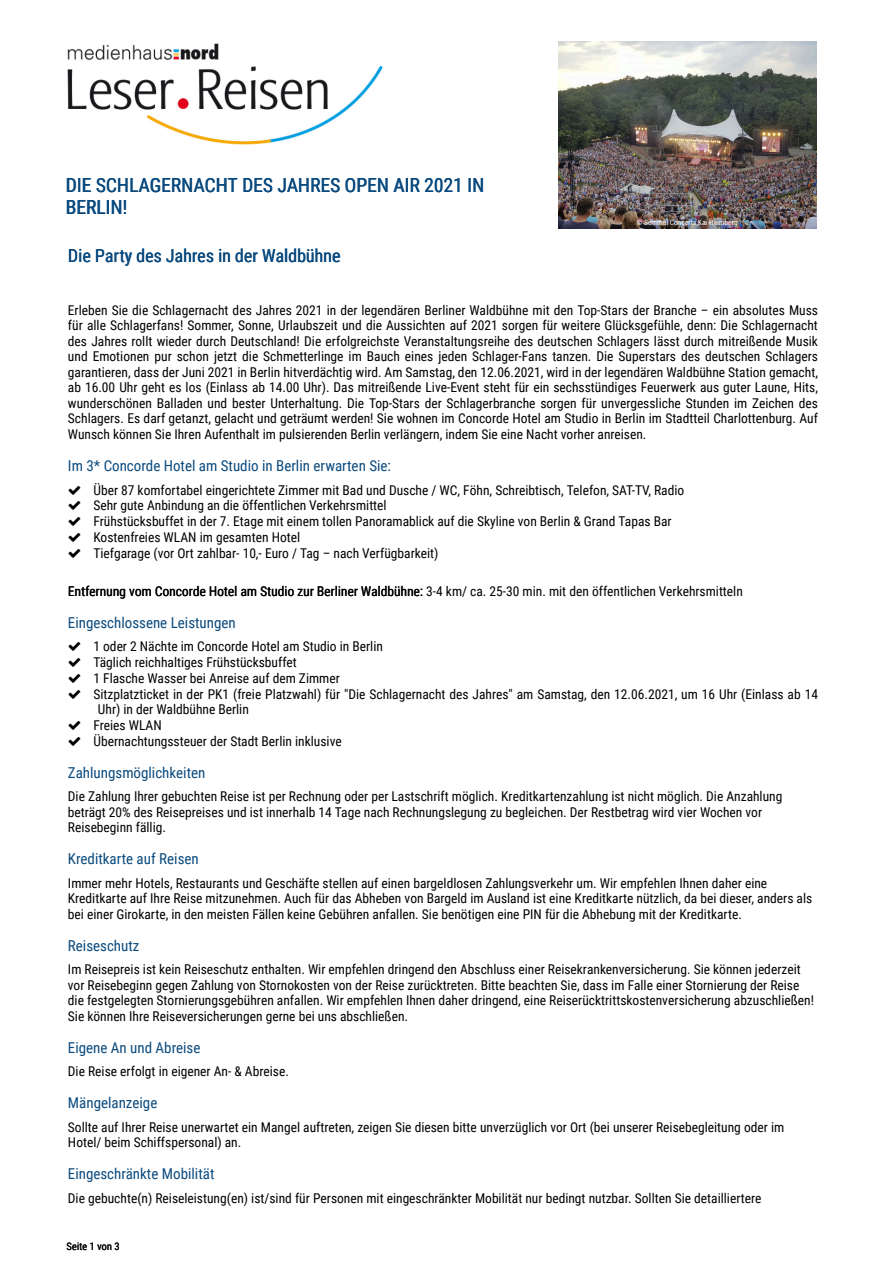
<style>
.page{position:relative;width:893px;height:1263px;background:#fff}
.page>*{position:absolute;margin:0;border:0;box-sizing:border-box;transform-origin:0 0}
.t1{font:19.5px/22.5px "Roboto Condensed";color:#0a4a7e}
.t2{font:18px "Roboto Condensed";color:#0a4a7e}
.t3{font:15px "Roboto Condensed";color:#0a4a7e}
.t4{font:13.5px/15.5px "Roboto Condensed";color:#000}
.t5{font:10.5px "Roboto Condensed";color:#000}
.t6{font:7.5px "Roboto Condensed";color:#fff}
</style>
<div class="page">
<img style="left:67px;top:43px;width:316px;height:102px">
<img style="left:558px;top:41px;width:258px;height:188px">
<h1 class="t1" style="left:66px;top:175px;width:420px">DIE SCHLAGERNACHT DES JAHRES OPEN AIR 2021 IN<br>BERLIN!</h1>
<p class="t6" style="left:637px;top:219px;width:103px">© Semmel Concerts,Kai Heimberg</p>
<h2 class="t2" style="left:68px;top:247px;width:274px">Die Party des Jahres in der Waldbühne</h2>
<p class="t4" style="left:68px;top:303px;width:752px;text-align:justify">Erleben Sie die Schlagernacht des Jahres 2021 in der legendären Berliner Waldbühne mit den Top-Stars der Branche – ein absolutes Muss für alle Schlagerfans! Sommer, Sonne, Urlaubszeit und die Aussichten auf 2021 sorgen für weitere Glücksgefühle, denn: Die Schlagernacht des Jahres rollt wieder durch Deutschland! Die erfolgreichste Veranstaltungsreihe des deutschen Schlagers lässt durch mitreißende Musik und Emotionen pur schon jetzt die Schmetterlinge im Bauch eines jeden Schlager-Fans tanzen. Die Superstars des deutschen Schlagers garantieren, dass der Juni 2021 in Berlin hitverdächtig wird. Am Samstag, den 12.06.2021, wird in der legendären Waldbühne Station gemacht, ab 16.00 Uhr geht es los (Einlass ab 14.00 Uhr). Das mitreißende Live-Event steht für ein sechsstündiges Feuerwerk aus guter Laune, Hits, wunderschönen Balladen und bester Unterhaltung. Die Top-Stars der Schlagerbranche sorgen für unvergessliche Stunden im Zeichen des Schlagers. Es darf getanzt, gelacht und geträumt werden! Sie wohnen im Concorde Hotel am Studio in Berlin im Stadtteil Charlottenburg. Auf Wunsch können Sie Ihren Aufenthalt im pulsierenden Berlin verlängern, indem Sie eine Nacht vorher anreisen.</p>
<p class="t3" style="left:68px;top:459px;width:325px">Im 3* Concorde Hotel am Studio in Berlin erwarten Sie:</p>
<p class="t4" style="left:93px;top:483px;width:592px">Über 87 komfortabel eingerichtete Zimmer mit Bad und Dusche / WC, Föhn, Schreibtisch, Telefon, SAT-TV, Radio Sehr gute Anbindung an die öffentlichen Verkehrsmittel<br>Frühstücksbuffet in der 7. Etage mit einem tollen Panoramablick auf die Skyline von Berlin &amp; Grand Tapas Bar Kostenfreies WLAN im gesamten Hotel<br>Tiefgarage (vor Ort zahlbar- 10,- Euro / Tag – nach Verfügbarkeit)</p>
<p class="t4" style="left:68px;top:584px;width:676px">Entfernung vom Concorde Hotel am Studio zur Berliner Waldbühne: 3-4 km/ ca. 25-30 min. mit den öffentlichen Verkehrsmitteln</p>
<p class="t3" style="left:68px;top:616px;width:169px">Eingeschlossene Leistungen</p>
<p class="t4" style="left:93px;top:640px;width:291px">1 oder 2 Nächte im Concorde Hotel am Studio in Berlin</p>
<p class="t4" style="left:93px;top:655px;width:205px">Täglich reichhaltiges Frühstücksbuffet</p>
<p class="t4" style="left:93px;top:671px;width:248px">1 Flasche Wasser bei Anreise auf dem Zimmer</p>
<p class="t4" style="left:93px;top:687px;width:726px">Sitzplatzticket in der PK1 (freie Platzwahl) für "Die Schlagernacht des Jahres" am Samstag, den 12.06.2021, um 16 Uhr (Einlass ab 14</p>
<p class="t4" style="left:98px;top:702px;width:152px">Uhr) in der Waldbühne Berlin</p>
<p class="t4" style="left:93px;top:718px;width:70px">Freies WLAN</p>
<p class="t4" style="left:93px;top:734px;width:250px">Übernachtungssteuer der Stadt Berlin inklusive</p>
<p class="t3" style="left:68px;top:765px;width:139px">Zahlungsmöglichkeiten</p>
<p class="t4" style="left:68px;top:789px;width:716px">Die Zahlung Ihrer gebuchten Reise ist per Rechnung oder per Lastschrift möglich. Kreditkartenzahlung ist nicht möglich. Die Anzahlung beträgt 20% des Reisepreises und ist innerhalb 14 Tage nach Rechnungslegung zu begleichen. Der Restbetrag wird vier Wochen vor<br>Reisebeginn fällig.</p>
<p class="t3" style="left:68px;top:852px;width:132px">Kreditkarte auf Reisen</p>
<p class="t4" style="left:68px;top:876px;width:746px">Immer mehr Hotels, Restaurants und Geschäfte stellen auf einen bargeldlosen Zahlungsverkehr um. Wir empfehlen Ihnen daher eine<br>Kreditkarte auf Ihre Reise mitzunehmen. Auch für das Abheben von Bargeld im Ausland ist eine Kreditkarte nützlich, da bei dieser, anders als bei einer Girokarte, in den meisten Fällen keine Gebühren anfallen. Sie benötigen eine PIN für die Abhebung mit der Kreditkarte.</p>
<p class="t3" style="left:68px;top:939px;width:73px">Reiseschutz</p>
<p class="t4" style="left:68px;top:962px;width:747px">Im Reisepreis ist kein Reiseschutz enthalten. Wir empfehlen dringend den Abschluss einer Reisekrankenversicherung. Sie können jederzeit vor Reisebeginn gegen Zahlung von Stornokosten von der Reise zurücktreten. Bitte beachten Sie, dass im Falle einer Stornierung der Reise die festgelegten Stornierungsgebühren anfallen. Wir empfehlen Ihnen daher dringend, eine Reiserücktrittskostenversicherung abzuschließen!<br>Sie können Ihre Reiseversicherungen gerne bei uns abschließen.</p>
<p class="t3" style="left:68px;top:1041px;width:134px">Eigene An und Abreise</p>
<p class="t4" style="left:68px;top:1065px;width:222px">Die Reise erfolgt in eigener An- &amp; Abreise.</p>
<p class="t3" style="left:68px;top:1096px;width:91px">Mängelanzeige</p>
<p class="t4" style="left:68px;top:1120px;width:718px">Sollte auf Ihrer Reise unerwartet ein Mangel auftreten, zeigen Sie diesen bitte unverzüglich vor Ort (bei unserer Reisebegleitung oder im<br>Hotel/ beim Schiffspersonal) an.</p>
<p class="t3" style="left:68px;top:1167px;width:148px">Eingeschränkte Mobilität</p>
<p class="t4" style="left:68px;top:1191px;width:695px">Die gebuchte(n) Reiseleistung(en) ist/sind für Personen mit eingeschränkter Mobilität nur bedingt nutzbar. Sollten Sie detailliertere</p>
<p class="t5" style="left:66px;top:1242px;width:55px">Seite 1 von 3</p>
</div>
